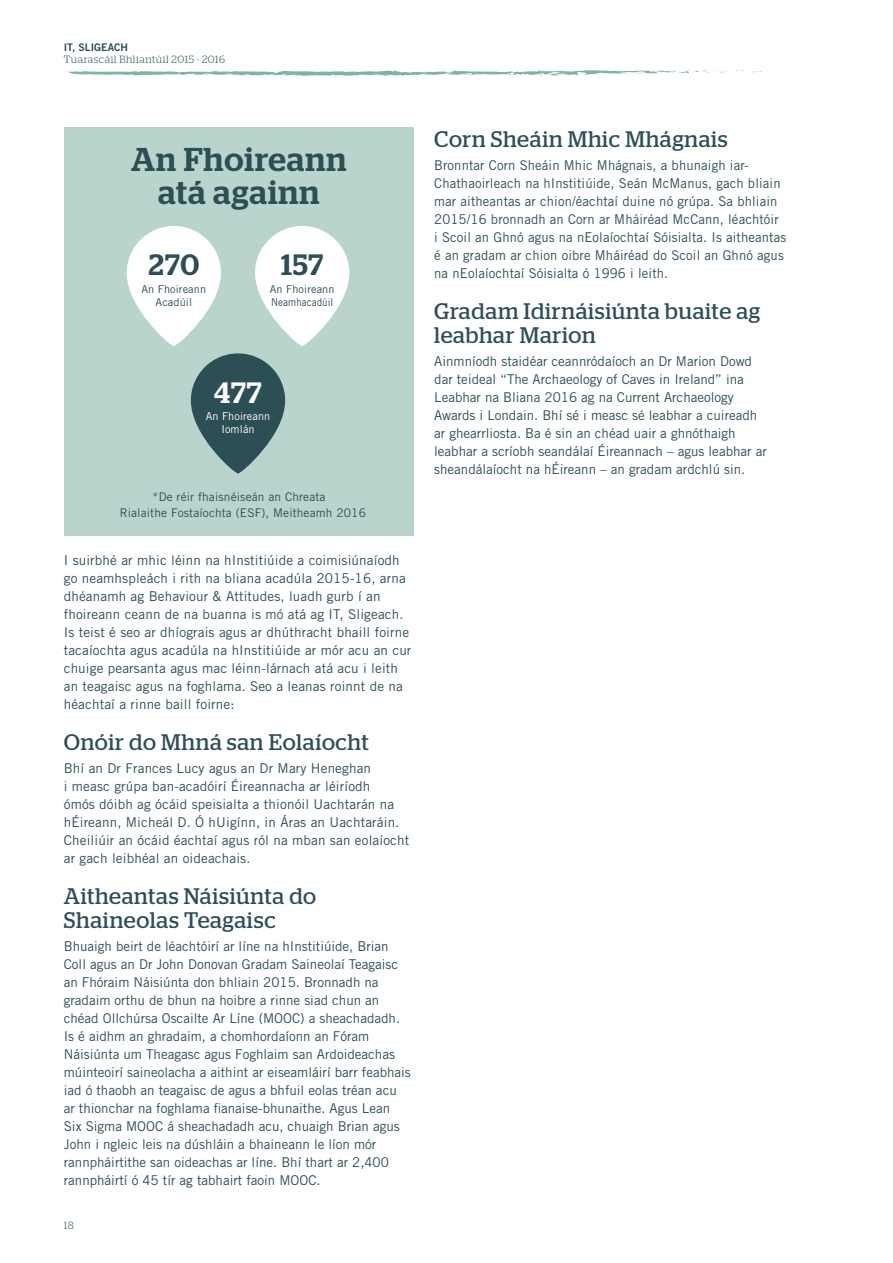
<style>
.page{position:relative;width:893px;height:1263px;background:#fff}
.page>*{position:absolute;margin:0;border:0;box-sizing:border-box;transform-origin:0 0}
.t1{font:500 33px/33px "Stag";letter-spacing:.03em;color:#2c4e55;text-align:center}
.t2{font:500 29.4px "Stag";letter-spacing:.025em;color:#2c4e55}
.t3{font:500 29.4px "Stag";color:#fff}
.t4{font:22.5px/24px "Stag";letter-spacing:.03em;color:#2c4e55}
.t5{font:13.5px/18px "Trade Gothic";letter-spacing:.01em;color:#2c4e55}
.t6{font:12px/15.9px "Trade Gothic";letter-spacing:.01em;color:#2c4e55}
.t7{font:10.95px/12.6px "Trade Gothic";letter-spacing:.01em;color:#2c4e55;text-align:center}
.t8{font:10.95px/12.6px "Trade Gothic";letter-spacing:.01em;color:#fff;text-align:center}
.t9{font:300 10.5px "Stag";letter-spacing:.05em;color:#2c4e55}
.t10{font:10.5px "Trade Gothic Bold Two";color:#2c4e55}
</style>
<div class="page">
<svg style="left:64px;top:70px;width:699px;height:7px"></svg>
<div style="left:64px;top:128px;width:350px;height:408px;background:#b9d4cd"></div>
<svg style="left:191px;top:353px;width:94px;height:120px;background:#406166"></svg>
<div style="left:127px;top:226px;width:94px;height:120px;background:#fff;border-radius:47px"></div>
<svg style="left:255px;top:226px;width:94px;height:120px;background:#f4f8f7"></svg>
<p class="t10" style="left:64px;top:41px;width:66px">IT, SLIGEACH</p>
<p class="t9" style="left:64px;top:53px;width:163px">Tuarascáil Bhliantúil 2015 - 2016</p>
<h1 class="t1" style="left:131px;top:143px;width:217px">An Fhoireann atá againn</h1>
<h2 class="t2" style="left:148px;top:247px;width:52px">270</h2>
<p class="t7" style="left:141px;top:283px;width:66px">An Fhoireann<br>Acadúil</p>
<h2 class="t2" style="left:281px;top:247px;width:44px">157</h2>
<p class="t7" style="left:270px;top:283px;width:66px;text-align:left">An Fhoireann<br>Neamhacadúil</p>
<h2 class="t3" style="left:214px;top:375px;width:49px">477</h2>
<p class="t8" style="left:206px;top:410px;width:66px">An Fhoireann<br>Iomlán</p>
<p class="t6" style="left:120px;top:489px;width:248px;text-indent:33px">*De réir fhaisnéiseán an Chreata<br>Rialaithe Fostaíochta (ESF), Meitheamh 2016</p>
<p class="t5" style="left:64px;top:550px;width:349px">I suirbhé ar mhic léinn na hInstitiúide a coimisiúnaíodh go neamhspleách i rith na bliana acadúla 2015-16, arna dhéanamh ag Behaviour &amp; Attitudes, luadh gurb í an fhoireann ceann de na buanna is mó atá ag IT, Sligeach.<br>Is teist é seo ar dhíograis agus ar dhúthracht bhaill foirne tacaíochta agus acadúla na hInstitiúide ar mór acu an cur chuige pearsanta agus mac léinn-lárnach atá acu i leith an teagaisc agus na foghlama. Seo a leanas roinnt de na héachtaí a rinne baill foirne:</p>
<h3 class="t4" style="left:64px;top:730px;width:306px">Onóir do Mhná san Eolaíocht</h3>
<p class="t5" style="left:64px;top:758px;width:347px">Bhí an Dr Frances Lucy agus an Dr Mary Heneghan<br>i measc grúpa ban-acadóirí Éireannacha ar léiríodh<br>ómós dóibh ag ócáid speisialta a thionóil Uachtarán na hÉireann, Micheál D. Ó hUigínn, in Áras an Uachtaráin.<br>Cheiliúir an ócáid éachtaí agus ról na mban san eolaíocht ar gach leibhéal an oideachais.</p>
<h3 class="t4" style="left:64px;top:884px;width:254px">Aitheantas Náisiúnta do<br>Shaineolas Teagaisc</h3>
<p class="t5" style="left:64px;top:936px;width:349px">Bhuaigh beirt de léachtóirí ar líne na hInstitiúide, Brian Coll agus an Dr John Donovan Gradam Saineolaí Teagaisc an Fhóraim Náisiúnta don bhliain 2015. Bronnadh na gradaim orthu de bhun na hoibre a rinne siad chun an chéad Ollchúrsa Oscailte Ar Líne (MOOC) a sheachadadh.<br>Is é aidhm an ghradaim, a chomhordaíonn an Fóram Náisiúnta um Theagasc agus Foghlaim san Ardoideachas múinteoirí saineolacha a aithint ar eiseamláirí barr feabhais iad ó thaobh an teagaisc de agus a bhfuil eolas tréan acu ar thionchar na foghlama fianaise-bhunaithe. Agus Lean Six Sigma MOOC á sheachadadh acu, chuaigh Brian agus John i ngleic leis na dúshláin a bhaineann le líon mór rannpháirtithe san oideachas ar líne. Bhí thart ar 2,400 rannpháirtí ó 45 tír ag tabhairt faoin MOOC.</p>
<p class="t9" style="left:64px;top:1219px;width:11px">18</p>
<h3 class="t4" style="left:434px;top:127px;width:295px">Corn Sheáin Mhic Mhágnais</h3>
<p class="t5" style="left:434px;top:156px;width:353px">Bronntar Corn Sheáin Mhic Mhágnais, a bhunaigh iar-Chathaoirleach na hInstitiúide, Seán McManus, gach bliain mar aitheantas ar chion/éachtaí duine nó grúpa. Sa bhliain 2015/16 bronnadh an Corn ar Mháiréad McCann, léachtóir<br>i Scoil an Ghnó agus na nEolaíochtaí Sóisialta. Is aitheantas é an gradam ar chion oibre Mháiréad do Scoil an Ghnó agus na nEolaíochtaí Sóisialta ó 1996 i leith.</p>
<h3 class="t4" style="left:434px;top:299px;width:327px">Gradam Idirnáisiúnta buaite ag leabhar Marion</h3>
<p class="t5" style="left:434px;top:352px;width:334px">Ainmníodh staidéar ceannródaíoch an Dr Marion Dowd dar teideal “The Archaeology of Caves in Ireland” ina Leabhar na Bliana 2016 ag na Current Archaeology Awards i Londain. Bhí sé i measc sé leabhar a cuireadh ar ghearrliosta. Ba é sin an chéad uair a ghnóthaigh leabhar a scríobh seandálaí Éireannach – agus leabhar ar sheandálaíocht na hÉireann – an gradam ardchlú sin.</p>
</div>
